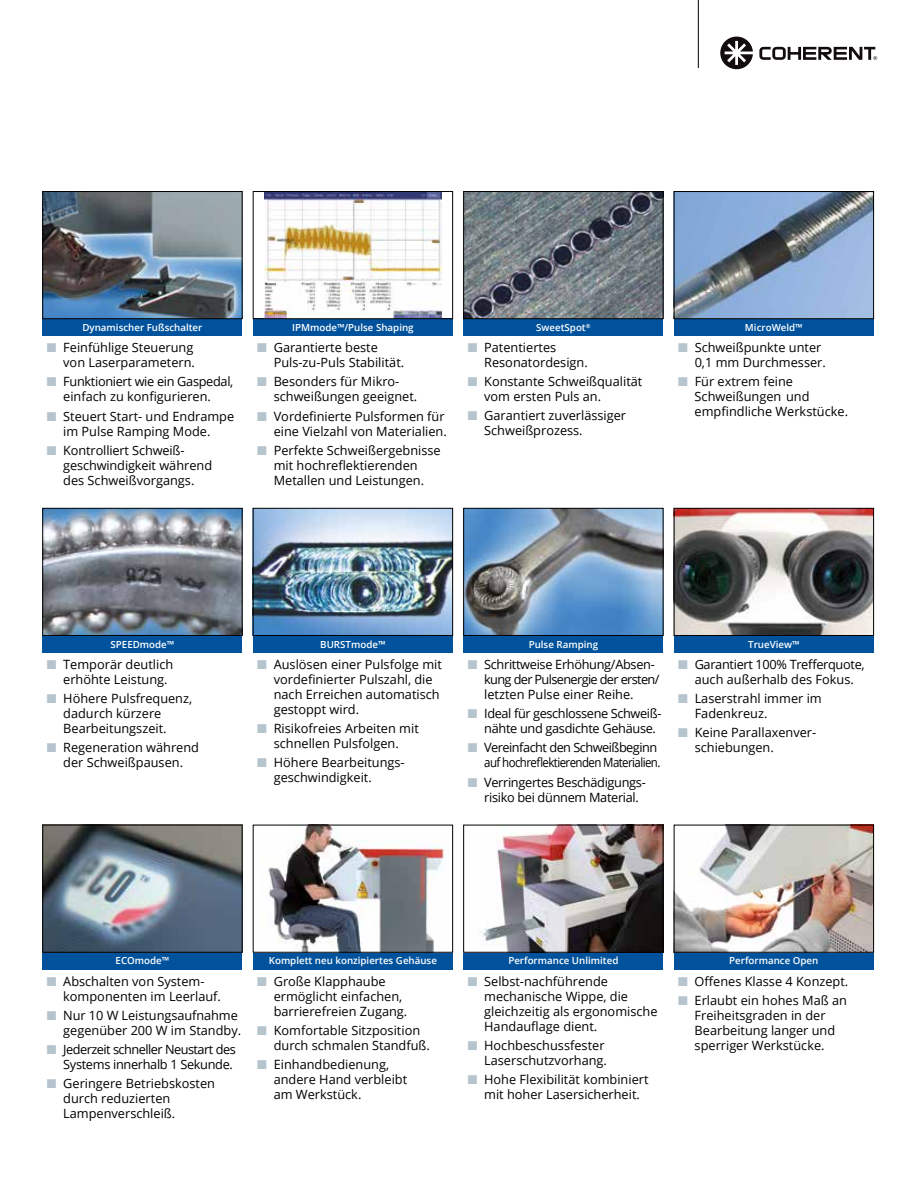
<style>
.page{position:relative;width:918px;height:1188px;background:#fff}
.page>*{position:absolute;margin:0;border:0;box-sizing:border-box;transform-origin:0 0}
.t1{font:12.75px/15px "Open Sans";color:#000}
.t2{font:12.75px/15px "Open Sans";letter-spacing:-.025em;color:#000;text-align:center}
.t3{font:12.75px/15px "Open Sans";letter-spacing:-.05em;color:#000;text-align:right}
.t4{font:12.75px/15px "Open Sans";letter-spacing:-.04em;color:#000;text-align:right}
.t5{font:12.75px/15px "Open Sans";letter-spacing:-.03em;color:#000}
.t6{font:600 9.75px "Open Sans";color:#fff}
.s1{color:#b6c4cd}
</style>
<div class="page">
<hr style="left:698px;top:0;width:1px;height:68px;background:#000">
<svg style="left:759px;top:47px;width:118px;height:13px"></svg>
<svg style="left:720px;top:37px;width:33px;height:32px"></svg>
<div style="left:43px;top:319px;width:199px;height:17px;background:#00529d"></div>
<div style="left:253px;top:319px;width:200px;height:17px;background:#00529d"></div>
<div style="left:463px;top:319px;width:200px;height:17px;background:#00529d"></div>
<div style="left:674px;top:319px;width:200px;height:17px;background:#00529d"></div>
<img style="left:45px;top:193px;width:195px;height:124px">
<div style="left:43px;top:191px;width:199px;height:128px;border:1px solid #000"></div>
<img style="left:265px;top:193px;width:177px;height:124px">
<div style="left:253px;top:191px;width:200px;height:128px;border:1px solid #000"></div>
<img style="left:465px;top:193px;width:196px;height:124px">
<div style="left:463px;top:191px;width:200px;height:128px;border:1px solid #000"></div>
<img style="left:676px;top:193px;width:196px;height:124px">
<div style="left:674px;top:191px;width:200px;height:128px;border:1px solid #000"></div>
<div style="left:43px;top:636px;width:199px;height:17px;background:#00529d"></div>
<div style="left:253px;top:636px;width:200px;height:17px;background:#00529d"></div>
<div style="left:463px;top:636px;width:200px;height:17px;background:#00529d"></div>
<div style="left:674px;top:636px;width:200px;height:17px;background:#00529d"></div>
<img style="left:45px;top:510px;width:195px;height:124px">
<div style="left:43px;top:508px;width:199px;height:128px;border:1px solid #000"></div>
<img style="left:255px;top:510px;width:196px;height:124px">
<div style="left:253px;top:508px;width:200px;height:128px;border:1px solid #000"></div>
<img style="left:465px;top:510px;width:196px;height:124px">
<div style="left:463px;top:508px;width:200px;height:128px;border:1px solid #000"></div>
<img style="left:676px;top:510px;width:196px;height:124px">
<div style="left:674px;top:508px;width:200px;height:128px;border:1px solid #000"></div>
<div style="left:43px;top:952px;width:199px;height:17px;background:#00529d"></div>
<div style="left:253px;top:952px;width:200px;height:17px;background:#00529d"></div>
<div style="left:463px;top:952px;width:200px;height:17px;background:#00529d"></div>
<div style="left:674px;top:952px;width:200px;height:17px;background:#00529d"></div>
<img style="left:45px;top:827px;width:195px;height:123px">
<div style="left:43px;top:825px;width:199px;height:127px;border:1px solid #000"></div>
<img style="left:268px;top:827px;width:177px;height:123px">
<img style="left:480px;top:827px;width:181px;height:123px">
<div style="left:463px;top:825px;width:200px;height:127px;border:1px solid #000"></div>
<img style="left:676px;top:827px;width:196px;height:123px">
<div style="left:674px;top:825px;width:200px;height:127px;border:1px solid #000"></div>
<p class="t6" style="left:82px;top:321px;width:122px">Dynamischer Fußschalter</p>
<p class="t6" style="left:292px;top:321px;width:123px">IPMmode™/Pulse Shaping</p>
<p class="t6" style="left:536px;top:321px;width:56px">SweetSpot<sup>®</sup></p>
<p class="t6" style="left:745px;top:321px;width:59px">MicroWeld™</p>
<p class="t1" style="left:47px;top:340px;width:150px;text-align:right"><span class="s1">■</span> Feinfühlige Steuerung von Laserparametern.</p>
<p class="t2" style="left:47px;top:374px;width:188px"><span class="s1">■</span> Funktioniert wie ein Gaspedal, einfach zu konfigurieren.</p>
<p class="t1" style="left:47px;top:408px;width:189px;text-align:center"><span class="s1">■</span> Steuert Start- und Endrampe im Pulse Ramping Mode.</p>
<p class="t1" style="left:63px;top:442px;width:150px;text-indent:-16px"><span class="s1">■</span> Kontrolliert Schweiß&shy;geschwindigkeit während des Schweißvorgangs.</p>
<p class="t1" style="left:695px;top:340px;width:133px;text-indent:-16px"><span class="s1">■</span> Schweißpunkte unter<br>0,1 mm Durchmesser.</p>
<p class="t1" style="left:695px;top:374px;width:155px;text-indent:-16px"><span class="s1">■</span> Für extrem feine<br>Schweißungen und empfindliche Werkstücke.</p>
<p class="t1" style="left:274px;top:340px;width:132px;text-indent:-16px"><span class="s1">■</span> Garantierte beste<br>Puls-zu-Puls Stabilität.</p>
<p class="t1" style="left:274px;top:374px;width:145px;text-indent:-16px"><span class="s1">■</span> Besonders für Mikro&shy;schweißungen geeignet.</p>
<p class="t1" style="left:257px;top:408px;width:191px;text-align:right"><span class="s1">■</span> Vordefinierte Pulsformen für eine Vielzahl von Materialien.</p>
<p class="t1" style="left:257px;top:442px;width:185px;text-align:center"><span class="s1">■</span> Perfekte Schweißergebnisse mit hochreflektierenden<br>Metallen und Leistungen.</p>
<p class="t1" style="left:484px;top:340px;width:105px;text-indent:-16px"><span class="s1">■</span> Patentiertes<br>Resonatordesign.</p>
<p class="t1" style="left:484px;top:374px;width:160px;text-indent:-16px"><span class="s1">■</span> Konstante Schweißqualität vom ersten Puls an.</p>
<p class="t1" style="left:484px;top:408px;width:143px;text-indent:-16px"><span class="s1">■</span> Garantiert zuverlässiger<br>Schweißprozess.</p>
<p class="t6" style="left:111px;top:637px;width:65px">SPEEDmode™</p>
<p class="t6" style="left:320px;top:637px;width:67px">BURSTmode™</p>
<p class="t6" style="left:529px;top:637px;width:71px">Pulse Ramping</p>
<p class="t6" style="left:748px;top:637px;width:53px">TrueView™</p>
<p class="t1" style="left:63px;top:656px;width:112px;text-indent:-16px"><span class="s1">■</span> Temporär deutlich erhöhte Leistung.</p>
<p class="t1" style="left:63px;top:691px;width:130px;text-indent:-16px"><span class="s1">■</span> Höhere Pulsfrequenz, dadurch kürzere<br>Bearbeitungszeit.</p>
<p class="t1" style="left:47px;top:740px;width:154px;text-align:center"><span class="s1">■</span> Regeneration während der Schweißpausen.</p>
<p class="t2" style="left:678px;top:656px;width:188px"><span class="s1">■</span> Garantiert 100% Trefferquote, auch außerhalb des Fokus.</p>
<p class="t1" style="left:695px;top:691px;width:129px;text-indent:-16px"><span class="s1">■</span> Laserstrahl immer im<br>Fadenkreuz.</p>
<p class="t1" style="left:695px;top:725px;width:123px;text-indent:-16px"><span class="s1">■</span> Keine Parallaxenver&shy;schiebungen.</p>
<p class="t1" style="left:274px;top:656px;width:170px;text-indent:-16px"><span class="s1">■</span> Auslösen einer Pulsfolge mit vordefinierter Pulszahl, die nach Erreichen automatisch gestoppt wird.</p>
<p class="t1" style="left:257px;top:721px;width:163px;text-align:center"><span class="s1">■</span> Risikofreies Arbeiten mit schnellen Pulsfolgen.</p>
<p class="t1" style="left:274px;top:755px;width:132px;text-indent:-16px"><span class="s1">■</span> Höhere Bearbeitungs&shy;geschwindigkeit.</p>
<p class="t2" style="left:484px;top:656px;width:177px;text-align:left;text-indent:-16px"><span class="s1">■</span> Schrittweise Erhöhung/Absen&shy;kung der Pulsenergie der ersten/ letzten Pulse einer Reihe.</p>
<p class="t5" style="left:484px;top:706px;width:179px;text-indent:-16px"><span class="s1">■</span> Ideal für geschlossene Schweiß&shy;nähte und gasdichte Gehäuse.</p>
<p class="t3" style="left:468px;top:740px;width:194px"><span class="s1">■</span> Vereinfacht den Schweißbeginn auf hochreflektierenden Materialien.</p>
<p class="t2" style="left:484px;top:774px;width:163px;text-align:left;text-indent:-16px"><span class="s1">■</span> Verringertes Beschädigungs&shy;risiko bei dünnem Material.</p>
<p class="t6" style="left:116px;top:954px;width:55px">ECOmode™</p>
<p class="t6" style="left:269px;top:954px;width:170px">Komplett neu konzipiertes Gehäuse</p>
<p class="t6" style="left:508px;top:954px;width:112px">Performance Unlimited</p>
<p class="t6" style="left:729px;top:954px;width:91px">Performance Open</p>
<p class="t1" style="left:63px;top:973px;width:159px;text-indent:-16px"><span class="s1">■</span> Abschalten von System&shy;komponenten im Leerlauf.</p>
<p class="t1" style="left:47px;top:1007px;width:196px;text-align:right"><span class="s1">■</span> Nur 10 W Leistungsaufnahme gegenüber 200 W im Standby.</p>
<p class="t4" style="left:47px;top:1042px;width:190px"><span class="s1">■</span> Jederzeit schneller Neustart des<br>Systems innerhalb 1 Sekunde.</p>
<p class="t1" style="left:63px;top:1076px;width:153px;text-indent:-16px"><span class="s1">■</span> Geringere Betriebskosten durch reduzierten<br>Lampenverschleiß.</p>
<p class="t1" style="left:678px;top:973px;width:172px"><span class="s1">■</span> Offenes Klasse 4 Konzept.</p>
<p class="t1" style="left:678px;top:992px;width:170px;text-align:center"><span class="s1">■</span> Erlaubt ein hohes Maß an<br>Freiheitsgraden in der<br>Bearbeitung langer und sperriger Werkstücke.</p>
<p class="t1" style="left:484px;top:973px;width:175px;text-indent:-16px"><span class="s1">■</span> Selbst-nachführende mechanische Wippe, die gleichzeitig als ergonomische<br>Handauflage dient.</p>
<p class="t1" style="left:468px;top:1037px;width:141px;text-align:right"><span class="s1">■</span> Hochbeschussfester<br>Laserschutzvorhang.</p>
<p class="t1" style="left:484px;top:1072px;width:166px;text-indent:-16px"><span class="s1">■</span> Hohe Flexibilität kombiniert mit hoher Lasersicherheit.</p>
<p class="t1" style="left:274px;top:973px;width:135px;text-indent:-16px"><span class="s1">■</span> Große Klapphaube ermöglicht einfachen, barrierefreien Zugang.</p>
<p class="t1" style="left:274px;top:1022px;width:158px;text-indent:-16px"><span class="s1">■</span> Komfortable Sitzposition durch schmalen Standfuß.</p>
<p class="t1" style="left:274px;top:1057px;width:135px;text-indent:-16px"><span class="s1">■</span> Einhandbedienung, andere Hand verbleibt am Werkstück.</p>
</div>
